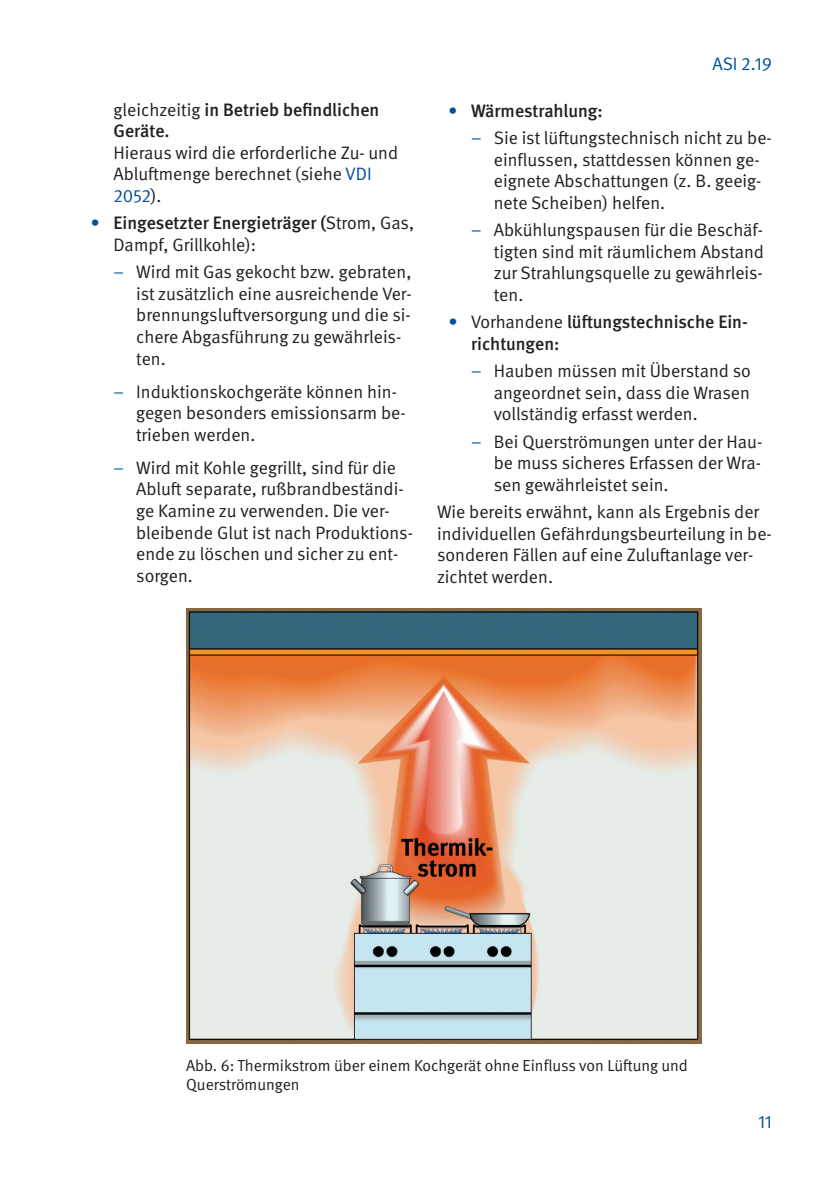
<style>
.page{position:relative;width:840px;height:1191px;background:#fff}
.page>*{position:absolute;margin:0;border:0;box-sizing:border-box;transform-origin:0 0}
.t1{font:18px/21.6px "DGUV Meta";color:#231f20}
.t2{font:500 18px/21.6px "DGUV Meta";color:#231f20}
.t3{font:18px "DGUV Meta";color:#01519b}
.t4{font:16px/19.2px "DGUV Meta";color:#231f20}
.s1{font-weight:400}
.s2{color:#01519b}
.s3{font-weight:500;color:#01519b}
.s4{font-weight:500}
.s5{font-weight:400;color:#01519b}
</style>
<div class="page">
<img style="left:186px;top:608px;width:514px;height:436px">
<p class="t2" style="left:113px;top:99px;width:267px"><span class="s1">gleichzeitig</span> in Betrieb befindlichen<br>Geräte.</p>
<p class="t1" style="left:113px;top:142px;width:286px">Hieraus wird die erforderliche Zu- und<br>Abluftmenge berechnet (siehe <span class="s2">VDI<br>2052</span>).</p>
<p class="t1" style="left:113px;top:213px;width:302px;text-indent:-23px"><span class="s3">•</span> <span class="s4">Eingesetzter Energieträger (</span>Strom, Gas,<br>Dampf, Grillkohle):</p>
<p class="t1" style="left:136px;top:262px;width:277px;text-indent:-23px"><span class="s2">–</span> Wird mit Gas gekocht bzw. gebraten, ist zusätzlich eine ausreichende Ver&shy;brennungsluftversorgung und die si&shy;chere Abgasführung zu gewährleis&shy;ten.</p>
<p class="t1" style="left:136px;top:381px;width:271px;text-indent:-23px"><span class="s2">–</span> Induktionskochgeräte können hin&shy;gegen besonders emissionsarm be&shy;trieben werden.</p>
<p class="t1" style="left:136px;top:457px;width:278px;text-indent:-23px"><span class="s2">–</span> Wird mit Kohle gegrillt, sind für die<br>Abluft separate, rußbrandbeständi&shy;ge Kamine zu verwenden. Die ver&shy;bleibende Glut ist nach Produktions&shy;ende zu löschen und sicher zu ent&shy;sorgen.</p>
<p class="t3" style="left:712px;top:54px;width:61px">ASI 2.19</p>
<p class="t2" style="left:448px;top:100px;width:156px"><span class="s2">•</span> Wärmestrahlung:</p>
<p class="t1" style="left:493px;top:127px;width:279px;text-indent:-23px"><span class="s2">–</span> Sie ist lüftungstechnisch nicht zu be&shy;einflussen, stattdessen können ge&shy;eignete Abschattungen (z. B. geeig&shy;nete Scheiben) helfen.</p>
<p class="t1" style="left:493px;top:219px;width:271px;text-align:justify;text-indent:-23px"><span class="s2">–</span> Abkühlungspausen für die Beschäf&shy;tigten sind mit räumlichem Abstand zur Strahlungsquelle zu gewährleis&shy;ten.</p>
<p class="t2" style="left:471px;top:312px;width:278px;text-indent:-23px"><span class="s5">•</span> <span class="s1">Vorhandene</span> lüftungstechnische Ein&shy;richtungen:</p>
<p class="t1" style="left:493px;top:360px;width:258px;text-align:justify;text-indent:-23px"><span class="s2">–</span> Hauben müssen mit Überstand so angeordnet sein, dass die Wrasen vollständig erfasst werden.</p>
<p class="t1" style="left:493px;top:431px;width:270px;text-align:justify;text-indent:-23px"><span class="s2">–</span> Bei Querströmungen unter der Hau&shy;be muss sicheres Erfassen der Wra&shy;sen gewährleistet sein.</p>
<p class="t1" style="left:437px;top:501px;width:336px">Wie bereits erwähnt, kann als Ergebnis der individuellen Gefährdungsbeurteilung in be&shy;sonderen Fällen auf eine Zuluftanlage ver&shy;zichtet werden.</p>
<p class="t4" style="left:186px;top:1056px;width:503px">Abb. 6: Thermikstrom über einem Kochgerät ohne Einfluss von Lüftung und<br>Querströmungen</p>
<p class="t3" style="left:757px;top:1111px;width:15px">11</p>
</div>
